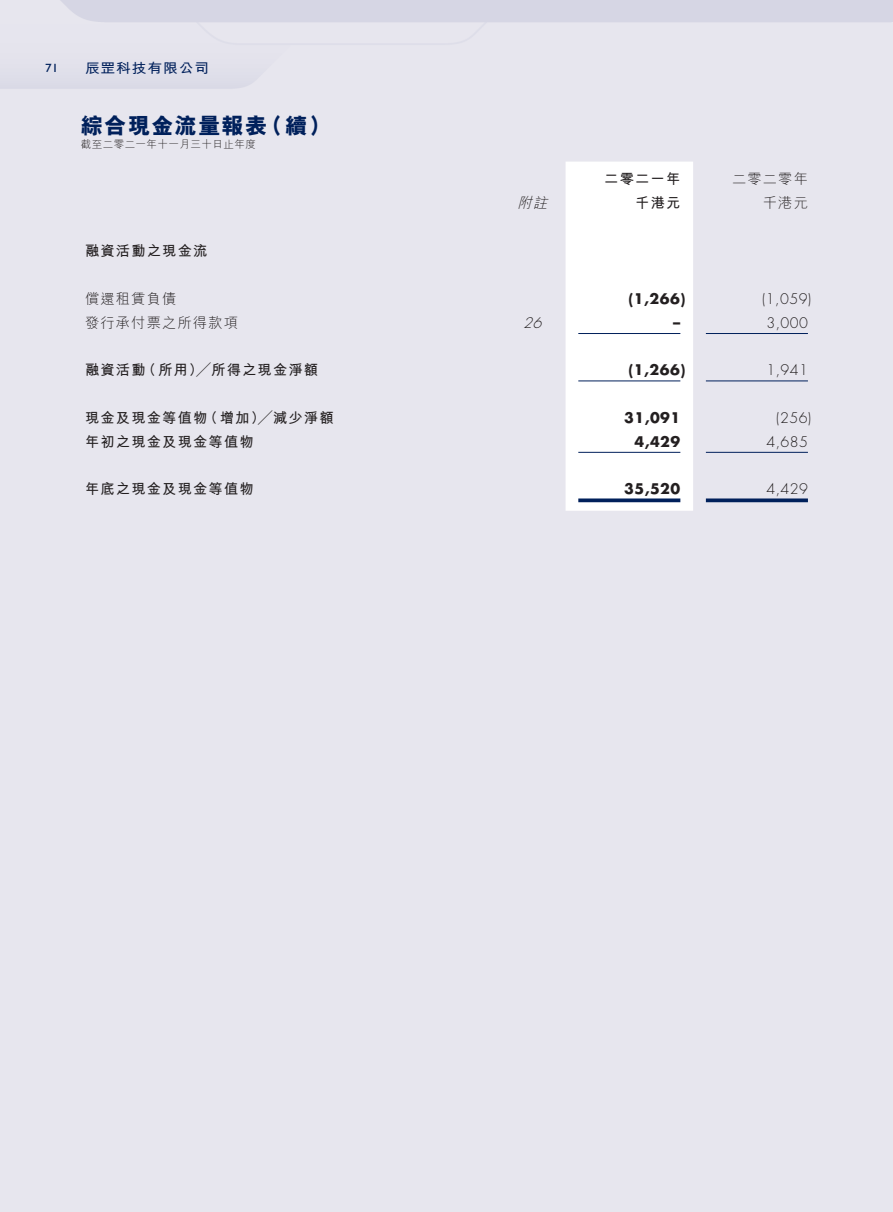
<style>
.page{position:relative;width:893px;height:1212px;background:#fff}
.page>*{position:absolute;margin:0;border:0;box-sizing:border-box;transform-origin:0 0}
.t1{font:800 22.5px "M Hei HK";letter-spacing:.04em;color:#00205b}
.t2{font:700 14.25px "M Hei HK";letter-spacing:.085em;color:#231f20}
.t3{font:300 14.25px "Futura Std";letter-spacing:.03em;color:#231f20}
.t4{font:700 14.25px "Futura Std";letter-spacing:.035em;color:#231f20}
.t5{font:300 14.25px "M Hei HK";letter-spacing:.08em;color:#231f20}
.t6{font:italic 300 14.25px "M Hei HK";color:#231f20}
.t7{font:italic 300 14.25px "Futura Std";color:#231f20}
.t8{font:700 13.5px "M Hei HK";letter-spacing:.05em;color:#00205b;scale:1.1 1}
.t9{font:12px "Gill Sans Std";color:#00205b;scale:1.1 1}
.t10{font:300 10.5px "M Hei HK";letter-spacing:.045em;color:#231f20}
</style>
<div class="page">
<svg style="left:566px;top:333px;width:127px;height:178px"></svg>
<hr style="left:578px;top:333px;width:102px;height:1px;background:#00205b">
<hr style="left:706px;top:333px;width:102px;height:1px;background:#00205b">
<hr style="left:578px;top:380px;width:102px;height:1px;background:#00205b">
<hr style="left:706px;top:380px;width:102px;height:1px;background:#00205b">
<hr style="left:578px;top:452px;width:102px;height:1px;background:#00205b">
<hr style="left:706px;top:452px;width:102px;height:1px;background:#00205b">
<svg style="left:578px;top:498px;width:102px;height:4px"></svg>
<svg style="left:706px;top:498px;width:102px;height:4px"></svg>
<p class="t9" style="left:45px;top:61px;width:14px">71</p>
<p class="t8" style="left:85px;top:58px;width:114px">辰罡科技有限公司</p>
<h1 class="t1" style="left:260px;top:114px;width:72px">（續(</h1>
<h1 class="t1" style="left:81px;top:114px;width:188px">綜合現金流量報表</h1>
<p class="t10" style="left:81px;top:139px;width:177px">截至二零二一年十一月三十日止年度</p>
<p class="t2" style="left:85px;top:240px;width:124px">融資活動之現金流</p>
<p class="t5" style="left:85px;top:291px;width:93px">償還租賃負債</p>
<p class="t5" style="left:85px;top:315px;width:154px">發行承付票之所得款項</p>
<p class="t2" style="left:142px;top:360px;width:178px">（所用）╱所得之現金淨額</p>
<p class="t2" style="left:85px;top:360px;width:62px">融資活動</p>
<p class="t2" style="left:204px;top:407px;width:132px">（增加）╱減少淨額</p>
<p class="t2" style="left:85px;top:407px;width:124px">現金及現金等值物</p>
<p class="t2" style="left:85px;top:431px;width:170px">年初之現金及現金等值物</p>
<p class="t2" style="left:85px;top:478px;width:170px">年底之現金及現金等值物</p>
<p class="t6" style="left:517px;top:195px;width:35px">附註</p>
<p class="t7" style="left:523px;top:314px;width:24px">26</p>
<p class="t2" style="left:604px;top:168px;width:78px">二零二一年</p>
<p class="t5" style="left:732px;top:171px;width:77px">二零二零年</p>
<p class="t2" style="left:635px;top:192px;width:47px">千港元</p>
<p class="t5" style="left:763px;top:195px;width:47px">千港元</p>
<p class="t4" style="left:628px;top:289px;width:58px">)1,266(</p>
<p class="t3" style="left:762px;top:290px;width:51px">)1,059(</p>
<p class="t4" style="left:673px;top:313px;width:9px">–</p>
<p class="t3" style="left:766px;top:314px;width:43px">3,000</p>
<p class="t4" style="left:628px;top:360px;width:58px">)1,266(</p>
<p class="t3" style="left:766px;top:361px;width:43px">1,941</p>
<p class="t4" style="left:624px;top:408px;width:58px">31,091</p>
<p class="t3" style="left:776px;top:409px;width:37px">)256(</p>
<p class="t4" style="left:634px;top:432px;width:47px">4,429</p>
<p class="t3" style="left:766px;top:433px;width:43px">4,685</p>
<p class="t4" style="left:624px;top:479px;width:58px">35,520</p>
<p class="t3" style="left:766px;top:480px;width:43px">4,429</p>
</div>
